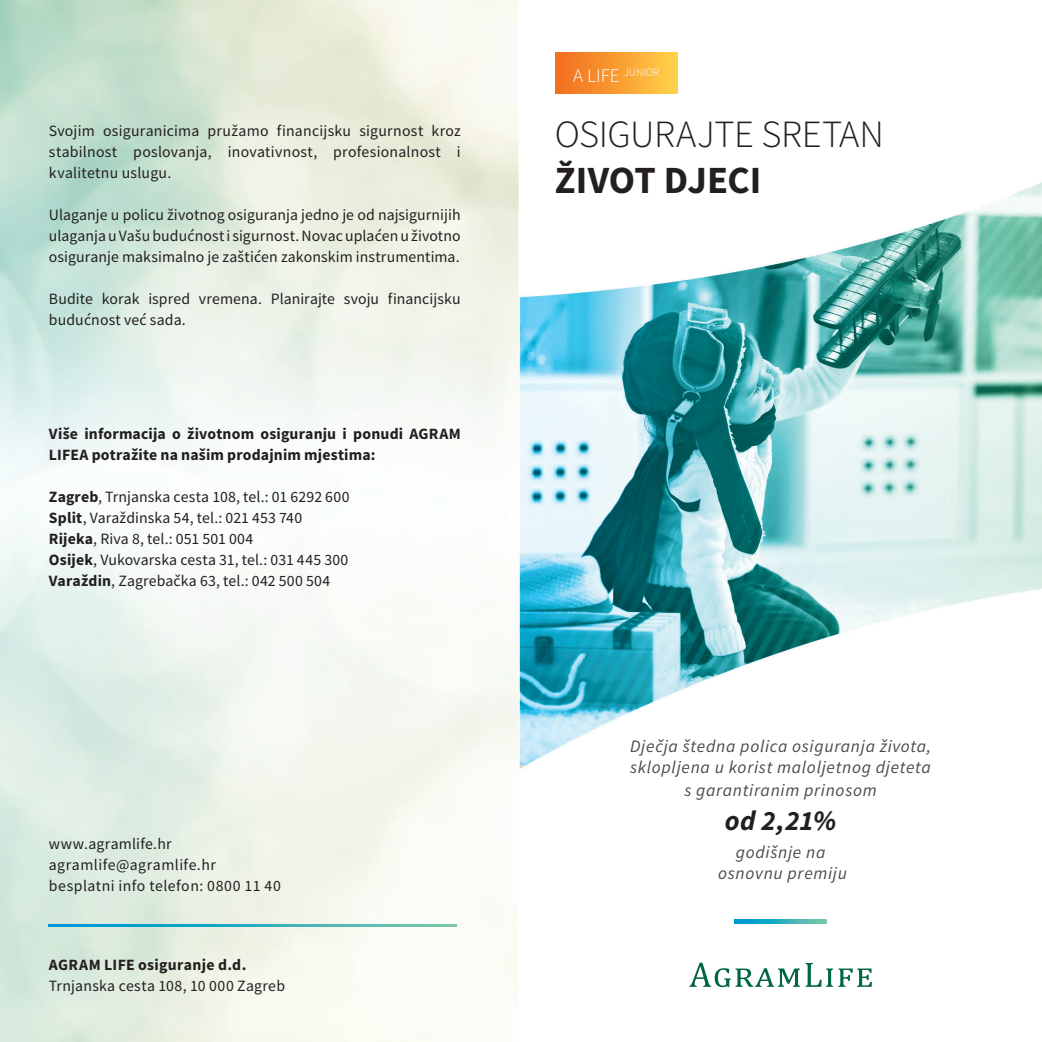
<style>
.page{position:relative;width:1042px;height:1042px;background:#fff}
.page>*{position:absolute;margin:0;border:0;box-sizing:border-box;transform-origin:0 0}
.t1{font:300 38.5px "Source Sans Pro";letter-spacing:-.01em;color:#231f20}
.t2{font:700 38.5px "Source Sans Pro";letter-spacing:-.01em;color:#231f20}
.t3{font:italic 700 28px "Source Sans Pro";color:#231f20}
.t4{font:italic 17.5px/21px "Source Sans Pro";letter-spacing:.04em;color:#4b4c4d}
.t5{font:15.75px/21px "Source Sans Pro";letter-spacing:.01em;color:#231f20;text-align:justify}
.t6{font:700 15.75px/21px "Source Sans Pro";letter-spacing:.01em;color:#231f20}
.t7{font:15.75px/21px "Source Sans Pro";letter-spacing:.03em;color:#231f20}
.t8{font:300 11.2px "Source Sans Pro";color:#fff}
.s1{font-weight:700}
.s2{font-size:19.25px}
</style>
<div class="page">
<img style="left:0;top:0;width:1042px;height:1042px">
<svg style="left:689px;top:962px;width:183px;height:25px"></svg>
<div style="left:555px;top:53px;width:122px;height:41px;background:linear-gradient(to right,#f26a1d,#ffd048)"></div>
<svg style="left:735px;top:920px;width:91px;height:3px"></svg>
<svg style="left:49px;top:924px;width:407px;height:3px"></svg>
<p class="t5" style="left:49px;top:121px;width:413px">Svojim osiguranicima pružamo financijsku sigurnost kroz stabilnost poslovanja, inovativnost, profesionalnost i kvalitetnu uslugu.</p>
<p class="t5" style="left:49px;top:205px;width:413px">Ulaganje u policu životnog osiguranja jedno je od najsigurnijih ulaganja u Vašu budućnost i sigurnost. Novac uplaćen u životno osiguranje maksimalno je zaštićen zakonskim instrumentima.</p>
<p class="t5" style="left:49px;top:289px;width:413px">Budite korak ispred vremena. Planirajte svoju financijsku budućnost već sada.</p>
<p class="t6" style="left:49px;top:424px;width:413px">Više informacija o životnom osiguranju i ponudi AGRAM<br>LIFEA potražite na našim prodajnim mjestima:</p>
<p class="t5" style="left:49px;top:487px;width:302px;text-align:left"><span class="s1">Zagreb</span>, Trnjanska cesta 108, tel.: 01 6292 600<br><span class="s1">Split</span>, Varaždinska 54, tel.: 021 453 740<br><span class="s1">Rijeka</span>, Riva 8, tel.: 051 501 004<br><span class="s1">Osijek</span>, Vukovarska cesta 31, tel.: 031 445 300<br><span class="s1">Varaždin</span>, Zagrebačka 63, tel.: 042 500 504</p>
<p class="t7" style="left:49px;top:835px;width:234px">www.agramlife.hr agramlife@agramlife.hr besplatni info telefon: 0800 11 40</p>
<p class="t6" style="left:49px;top:955px;width:199px">AGRAM LIFE osiguranje d.d.</p>
<p class="t5" style="left:49px;top:976px;width:238px">Trnjanska cesta 108, 10 000 Zagreb</p>
<p class="t8" style="left:573px;top:68px;width:88px"><span class="s2">A LIFE</span> JUNIOR</p>
<h1 class="t1" style="left:555px;top:119px;width:330px">OSIGURAJTE SRETAN</h1>
<h1 class="t2" style="left:555px;top:166px;width:208px">ŽIVOT DJECI</h1>
<p class="t4" style="left:630px;top:737px;width:303px">Dječja štedna polica osiguranja života, sklopljena u korist maloljetnog djeteta</p>
<p class="t4" style="left:684px;top:781px;width:194px">s garantiranim prinosom</p>
<h2 class="t3" style="left:725px;top:809px;width:113px">od 2,21%</h2>
<p class="t4" style="left:718px;top:842px;width:130px;text-align:center">godišnje na osnovnu premiju</p>
</div>
